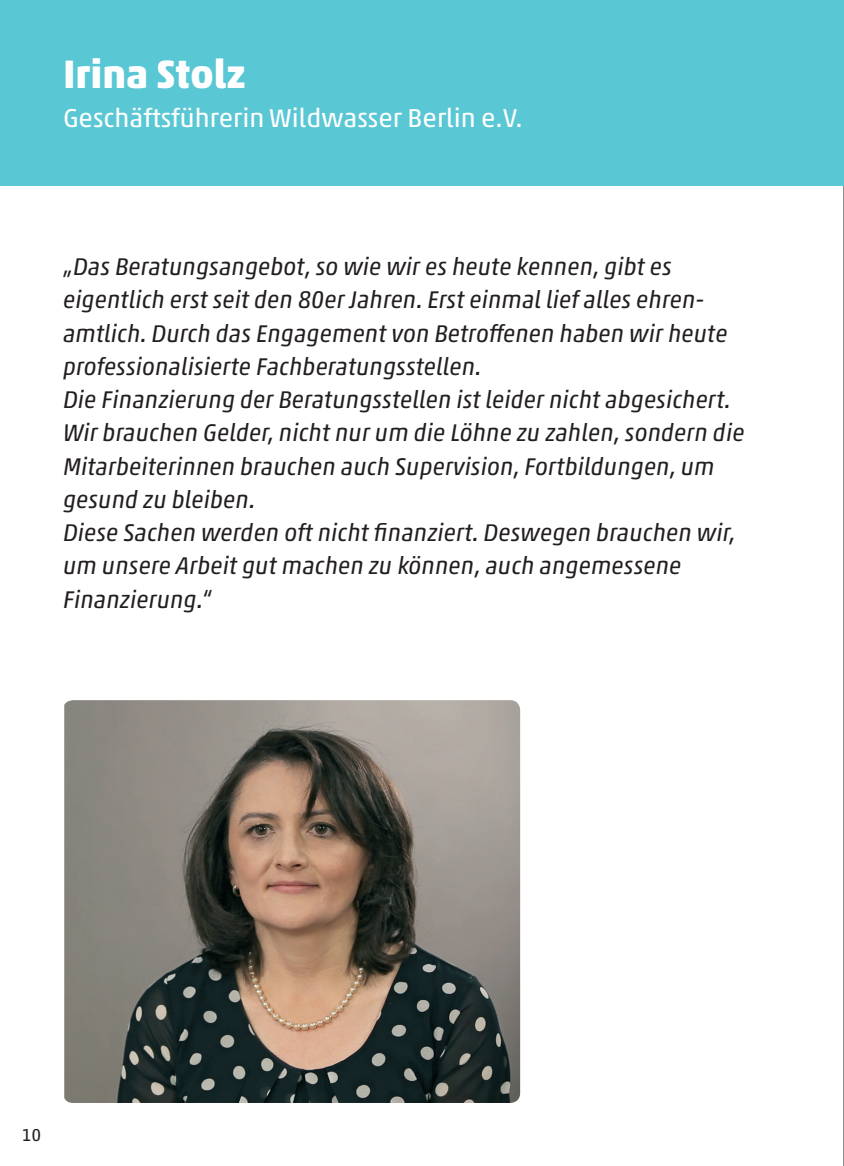
<style>
.page{position:relative;width:844px;height:1166px;background:#fff}
.page>*{position:absolute;margin:0;border:0;box-sizing:border-box;transform-origin:0 0}
.t1{font:700 40.25px "Akko Pro";color:#fff}
.t2{font:26.25px "Akko Pro";color:#fff}
.t3{font:italic 24.5px/33.2px "Akko Pro";color:#231f20}
.t4{font:17.5px "Akko Pro";color:#231f20}
</style>
<div class="page">
<hr style="left:843px;top:0;width:1px;height:1166px;background:#231f20">
<div style="left:0;top:0;width:843px;height:186px;background:#5ac7d4"></div>
<img style="left:64px;top:700px;width:456px;height:403px">
<h1 class="t1" style="left:63px;top:49px;width:184px">Irina Stolz</h1>
<p class="t2" style="left:63px;top:102px;width:461px">Geschäftsführerin Wildwasser Berlin e.V.</p>
<p class="t3" style="left:63px;top:250px;width:683px">„Das Beratungsangebot, so wie wir es heute kennen, gibt es eigentlich erst seit den 80er Jahren. Erst einmal lief alles ehren&shy;amtlich. Durch das Engagement von Betroffenen haben wir heute professionalisierte Fachberatungsstellen.<br>Die Finanzierung der Beratungsstellen ist leider nicht abgesichert.<br>Wir brauchen Gelder, nicht nur um die Löhne zu zahlen, sondern die Mitarbeiterinnen brauchen auch Supervision, Fortbildungen, um gesund zu bleiben.<br>Diese Sachen werden oft nicht finanziert. Deswegen brauchen wir, um unsere Arbeit gut machen zu können, auch angemessene Finanzierung.“</p>
<p class="t4" style="left:22px;top:1124px;width:21px">10</p>
</div>
